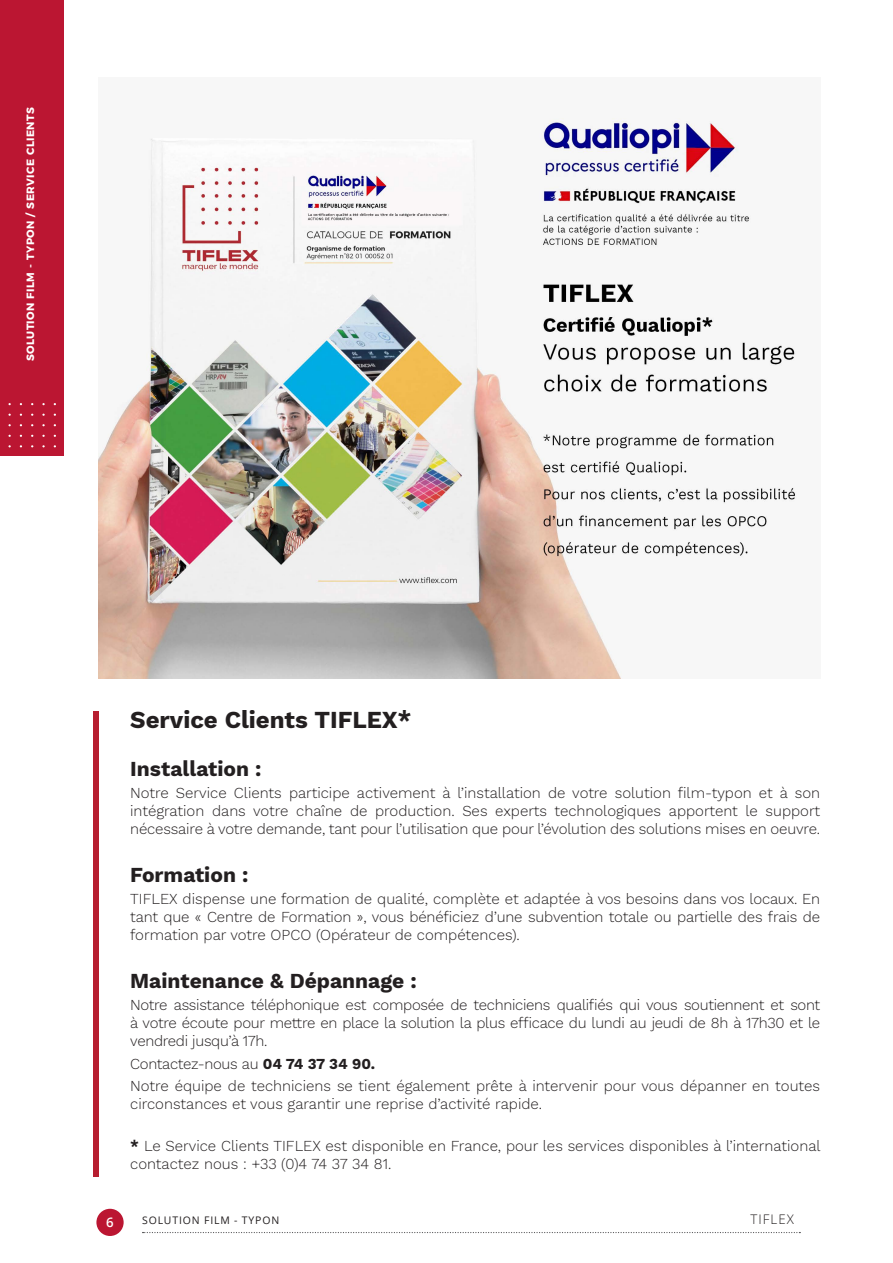
<style>
.page{position:relative;width:893px;height:1263px;background:#fff}
.page>*{position:absolute;margin:0;border:0;box-sizing:border-box;transform-origin:0 0}
.t1{font:700 24px "Work Sans";color:#231f20}
.t2{font:700 21px "Work Sans";color:#231f20}
.t3{font:300 15px/18px "Work Sans";color:#231f20;text-align:justify}
.t4{font:300 15px "Work Sans";letter-spacing:-.02em;color:#231f20}
.t5{font:300 13.2px "Open Sans";letter-spacing:.08em;color:#231f20}
.t6{font:600 13.2px "Open Sans";color:#fff}
.t7{font:700 10.5px "Montserrat";letter-spacing:.04em;color:#fff}
.t8{font:10.5px "Open Sans";letter-spacing:.08em;color:#231f20}
.s1{font-weight:700}
</style>
<div class="page">
<div style="left:0;top:0;width:64px;height:456px;background:#bb1632"></div>
<div style="left:96px;top:1209px;width:28px;height:27px;background:#bb1632;border-radius:50%"></div>
<svg style="left:143px;top:1232px;width:657px;height:1px"></svg>
<img style="left:99px;top:118px;width:698px;height:560px">
<div style="left:94px;top:711px;width:5px;height:466px;background:#b71e30"></div>
<p class="t7" style="left:22px;top:361px;width:256px;rotate:-90deg">SOLUTION FILM - TYPON / SERVICE CLIENTS</p>
<h1 class="t1" style="left:130px;top:702px;width:283px">Service Clients TIFLEX*</h1>
<h2 class="t2" style="left:130px;top:753px;width:133px">Installation :</h2>
<p class="t3" style="left:130px;top:784px;width:691px">Notre Service Clients participe activement à l’installation de votre solution film-typon et à son intégration dans votre chaîne de production. Ses experts technologiques apportent le support nécessaire à votre demande, tant pour l’utilisation que pour l’évolution des solutions mises en oeuvre.</p>
<h2 class="t2" style="left:130px;top:859px;width:120px">Formation :</h2>
<p class="t3" style="left:130px;top:890px;width:691px">TIFLEX dispense une formation de qualité, complète et adaptée à vos besoins dans vos locaux. En tant que « Centre de Formation », vous bénéficiez d’une subvention totale ou partielle des frais de formation par votre OPCO (Opérateur de compétences).</p>
<h2 class="t2" style="left:130px;top:965px;width:288px">Maintenance &amp; Dépannage :</h2>
<p class="t3" style="left:130px;top:996px;width:691px">Notre assistance téléphonique est composée de techniciens qualifiés qui vous soutiennent et sont à votre écoute pour mettre en place la solution la plus efficace du lundi au jeudi de 8h à 17h30 et le vendredi jusqu’à 17h.</p>
<p class="t4" style="left:130px;top:1052px;width:246px">Contactez-nous au <span class="s1">04 74 37 34 90.</span></p>
<p class="t3" style="left:130px;top:1076px;width:691px">Notre équipe de techniciens se tient également prête à intervenir pour vous dépanner en toutes circonstances et vous garantir une reprise d’activité rapide.</p>
<p class="t3" style="left:130px;top:1136px;width:692px"><span class="s1">*</span> Le Service Clients TIFLEX est disponible en France, pour les services disponibles à l’international contactez nous : +33 (0)4 74 37 34 81.</p>
<p class="t6" style="left:106px;top:1213px;width:9px">6</p>
<p class="t8" style="left:142px;top:1213px;width:139px">SOLUTION FILM - TYPON</p>
<p class="t5" style="left:750px;top:1210px;width:45px">TIFLEX</p>
</div>
